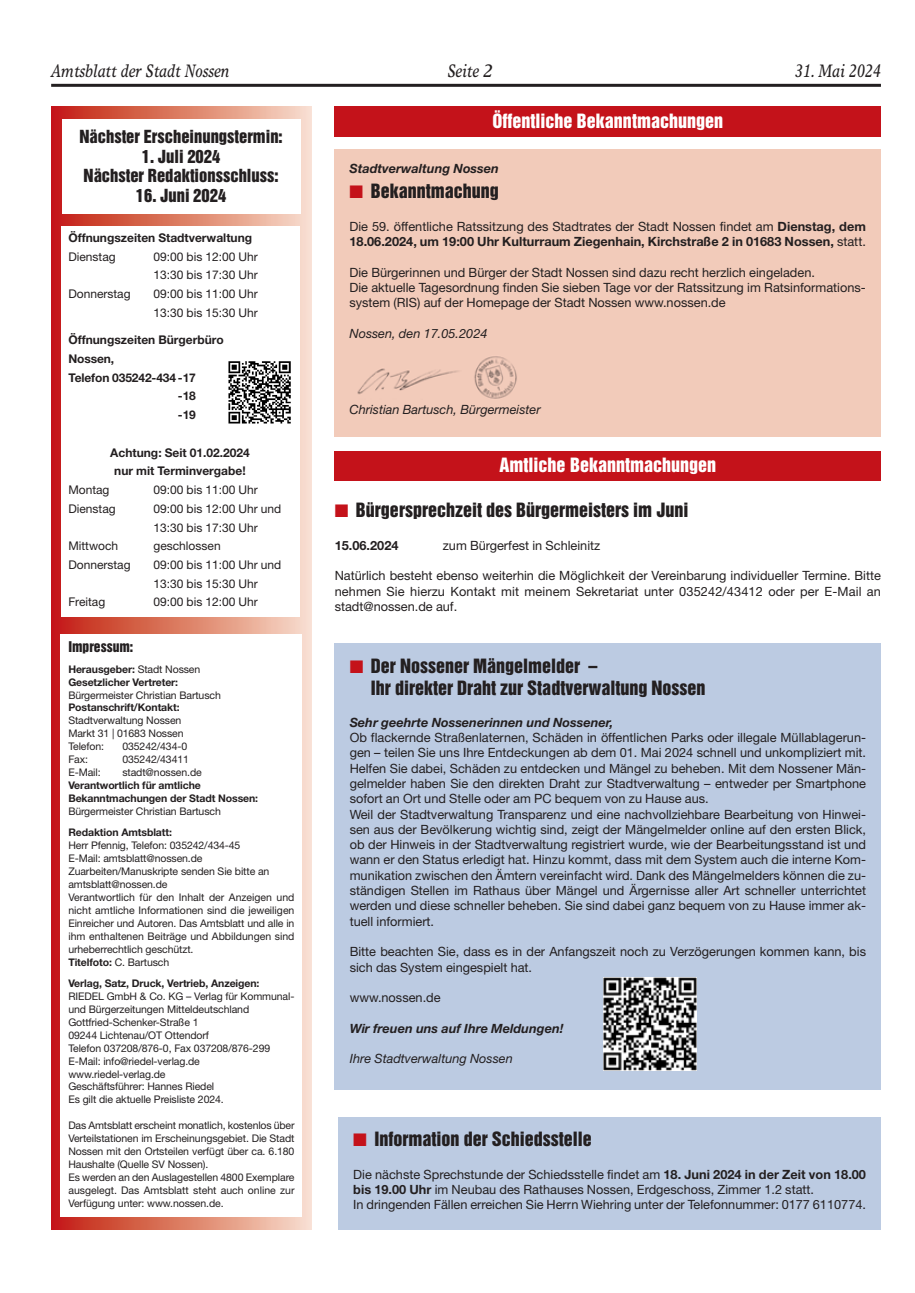
<style>
.page{position:relative;width:915px;height:1293px;background:#fff}
.page>*{position:absolute;margin:0;border:0;box-sizing:border-box;transform-origin:0 0}
.t1{font:18px/22.4px "Helvetica Inserat";color:#231f20}
.t2{font:18px "Helvetica Inserat";color:#fff}
.t3{font:italic 18px "Times Europa";color:#231f20;scale:.8 1}
.t4{font:16.5px/19.8px "Helvetica Inserat";color:#231f20;text-align:center}
.t5{font:13.5px "Helvetica Inserat";color:#231f20}
.t6{font:12.75px/15.3px "Helvetica Neue";color:#231f20}
.t7{font:700 12.75px/15.3px "Helvetica Neue";color:#231f20}
.t8{font:italic 700 12.75px "Helvetica Neue";color:#231f20}
.t9{font:italic 12.75px "Helvetica Neue";color:#231f20}
.t10{font:12px/18.8px "Helvetica Neue";color:#231f20}
.t11{font:700 12px/18.8px "Helvetica Neue";color:#231f20;text-align:center}
.t12{font:10.5px/12.9px "Helvetica Neue";letter-spacing:-.01em;color:#231f20}
.t13{font:700 10.5px/12.9px "Helvetica Neue";letter-spacing:-.01em;color:#231f20}
.s1{font-weight:400}
.s2{font-weight:700}
.s3{color:#c4121a}
</style>
<div class="page">
<hr style="left:51px;top:84px;width:829px;height:3px;background:#231f20">
<div style="left:334px;top:149px;width:546px;height:288px;background:#f2cbba"></div>
<div style="left:334px;top:106px;width:546px;height:31px;background:#c4121a"></div>
<img style="left:357px;top:356px;width:160px;height:43px">
<svg style="left:51px;top:106px;width:261px;height:1123px;background:#df8379"></svg>
<div style="left:62px;top:119px;width:238px;height:95px;background:#fff"></div>
<div style="left:61px;top:633px;width:241px;height:583px;background:#fff"></div>
<div style="left:334px;top:451px;width:546px;height:30px;background:#c4121a"></div>
<div style="left:61px;top:226px;width:238px;height:390px;background:#fff"></div>
<img style="left:228px;top:362px;width:62px;height:62px">
<div style="left:334px;top:643px;width:546px;height:447px;background:#bccbe2"></div>
<img style="left:603px;top:978px;width:93px;height:92px">
<div style="left:338px;top:1116px;width:542px;height:113px;background:#bccbe2"></div>
<h1 class="t3" style="left:51px;top:64px;width:224px">Amtsblatt der Stadt Nossen</h1>
<h1 class="t3" style="left:447px;top:64px;width:58px">Seite 2</h1>
<h1 class="t3" style="left:794px;top:64px;width:109px">31. Mai 2024</h1>
<p class="t4" style="left:79px;top:127px;width:205px">Nächster Erscheinungstermin:</p>
<p class="t4" style="left:84px;top:147px;width:196px">1. Juli 2024<br>Nächster Redaktionsschluss:</p>
<p class="t4" style="left:136px;top:187px;width:92px">16. Juni 2024</p>
<p class="t11" style="left:68px;top:229px;width:185px">Öffnungszeiten Stadtverwaltung</p>
<p class="t10" style="left:68px;top:248px;width:49px">Dienstag</p>
<p class="t10" style="left:153px;top:248px;width:106px">09:00 bis 12:00 Uhr<br>13:30 bis 17:30 Uhr</p>
<p class="t10" style="left:68px;top:286px;width:64px">Donnerstag</p>
<p class="t10" style="left:153px;top:286px;width:106px">09:00 bis 11:00 Uhr<br>13:30 bis 15:30 Uhr</p>
<p class="t11" style="left:68px;top:331px;width:157px">Öffnungszeiten Bürgerbüro</p>
<p class="t11" style="left:68px;top:350px;width:47px">Nossen,</p>
<p class="t11" style="left:68px;top:369px;width:129px">Telefon 035242-434 -17</p>
<p class="t11" style="left:178px;top:388px;width:19px">-18</p>
<p class="t11" style="left:178px;top:406px;width:19px">-19</p>
<p class="t11" style="left:110px;top:444px;width:141px">Achtung: Seit 01.02.2024 nur mit Terminvergabe!</p>
<p class="t10" style="left:68px;top:481px;width:43px">Montag</p>
<p class="t10" style="left:153px;top:481px;width:106px">09:00 bis 11:00 Uhr</p>
<p class="t10" style="left:68px;top:500px;width:49px">Dienstag</p>
<p class="t10" style="left:153px;top:500px;width:129px">09:00 bis 12:00 Uhr und<br>13:30 bis 17:30 Uhr</p>
<p class="t10" style="left:68px;top:538px;width:51px">Mittwoch</p>
<p class="t10" style="left:153px;top:538px;width:69px">geschlossen</p>
<p class="t10" style="left:68px;top:556px;width:64px">Donnerstag</p>
<p class="t10" style="left:153px;top:556px;width:129px">09:00 bis 11:00 Uhr und<br>13:30 bis 15:30 Uhr</p>
<p class="t10" style="left:68px;top:594px;width:38px">Freitag</p>
<p class="t10" style="left:153px;top:594px;width:106px">09:00 bis 12:00 Uhr</p>
<p class="t5" style="left:68px;top:641px;width:66px">Impressum:</p>
<p class="t13" style="left:68px;top:663px;width:133px">Herausgeber: <span class="s1">Stadt Nossen<br></span>Gesetzlicher Vertreter:</p>
<p class="t12" style="left:68px;top:689px;width:154px">Bürgermeister Christian Bartusch</p>
<p class="t13" style="left:68px;top:702px;width:113px">Postanschrift/Kontakt:</p>
<p class="t12" style="left:68px;top:715px;width:117px">Stadtverwaltung Nossen<br>Markt 31 | 01683 Nossen<br>Telefon:</p>
<p class="t12" style="left:122px;top:741px;width:66px">035242/434-0</p>
<p class="t12" style="left:68px;top:754px;width:21px">Fax:</p>
<p class="t12" style="left:122px;top:754px;width:68px">035242/43411</p>
<p class="t12" style="left:68px;top:767px;width:34px">E-Mail:</p>
<p class="t12" style="left:122px;top:767px;width:81px">stadt@nossen.de</p>
<p class="t13" style="left:68px;top:780px;width:191px">Verantwortlich für amtliche<br>Bekanntmachungen der Stadt Nossen:</p>
<p class="t12" style="left:68px;top:806px;width:154px">Bürgermeister Christian Bartusch</p>
<p class="t13" style="left:68px;top:827px;width:105px">Redaktion Amtsblatt:</p>
<p class="t12" style="left:68px;top:840px;width:227px">Herr Pfennig, Telefon: 035242/434-45<br>E-Mail: amtsblatt@nossen.de Zuarbeiten/Manuskripte senden Sie bitte an amtsblatt@nossen.de<br>Verantwortlich für den Inhalt der Anzeigen und nicht amtliche Informationen sind die jeweiligen Einreicher und Autoren. Das Amtsblatt und alle in ihm enthaltenen Beiträge und Abbildungen sind urheberrechtlich geschützt.<br><span class="s2">Titelfoto:</span> C. Bartusch</p>
<p class="t13" style="left:68px;top:978px;width:192px">Verlag, Satz, Druck, Vertrieb, Anzeigen:</p>
<p class="t12" style="left:68px;top:991px;width:227px">RIEDEL GmbH &amp; Co. KG – Verlag für Kommunal&shy;und Bürgerzeitungen Mitteldeutschland Gottfried-Schenker-Straße 1<br>09244 Lichtenau/OT Ottendorf<br>Telefon 037208/876-0, Fax 037208/876-299<br>E-Mail: info@riedel-verlag.de www.riedel-verlag.de<br>Geschäftsführer: Hannes Riedel<br>Es gilt die aktuelle Preisliste 2024.</p>
<p class="t12" style="left:68px;top:1120px;width:227px">Das Amtsblatt erscheint monatlich, kostenlos über Verteilstationen im Erscheinungsgebiet. Die Stadt Nossen mit den Ortsteilen verfügt über ca. 6.180<br>Haushalte (Quelle SV Nossen).<br>Es werden an den Auslagestellen 4800 Exemplare ausgelegt. Das Amtsblatt steht auch online zur Verfügung unter: www.nossen.de.</p>
<h1 class="t2" style="left:492px;top:113px;width:232px">Öffentliche Bekanntmachungen</h1>
<p class="t8" style="left:349px;top:164px;width:151px">Stadtverwaltung Nossen</p>
<h1 class="t1" style="left:349px;top:181px;width:151px"><span class="s3">■</span> Bekanntmachung</h1>
<p class="t7" style="left:349px;top:220px;width:517px"><span class="s1">Die 59. öffentliche Ratssitzung des Stadtrates der Stadt Nossen findet am</span> Dienstag, dem<br>18.06.2024, um 19:00 Uhr Kulturraum Ziegenhain, Kirchstraße 2 in 01683 Nossen, <span class="s1">statt.</span></p>
<p class="t6" style="left:349px;top:266px;width:517px">Die Bürgerinnen und Bürger der Stadt Nossen sind dazu recht herzlich eingeladen.<br>Die aktuelle Tagesordnung finden Sie sieben Tage vor der Ratssitzung im Ratsinformations&shy;system (RIS) auf der Homepage der Stadt Nossen www.nossen.de</p>
<p class="t9" style="left:349px;top:329px;width:139px">Nossen, den 17.05.2024</p>
<p class="t9" style="left:349px;top:405px;width:193px">Christian Bartusch, Bürgermeister</p>
<h1 class="t2" style="left:499px;top:458px;width:218px">Amtliche Bekanntmachungen</h1>
<h1 class="t1" style="left:334px;top:500px;width:355px"><span class="s3">■</span> Bürgersprechzeit des Bürgermeisters im Juni</h1>
<p class="t7" style="left:334px;top:539px;width:65px">15.06.2024</p>
<p class="t6" style="left:442px;top:539px;width:159px">zum Bürgerfest in Schleinitz</p>
<p class="t6" style="left:334px;top:569px;width:547px;text-align:justify">Natürlich besteht ebenso weiterhin die Möglichkeit der Vereinbarung individueller Termine. Bitte nehmen Sie hierzu Kontakt mit meinem Sekretariat unter 035242/43412 oder per E-Mail an stadt@nossen.de auf.</p>
<h1 class="t1" style="left:371px;top:655px;width:336px;text-indent:-21px"><span class="s3">■</span> Der Nossener Mängelmelder –<br>Ihr direkter Draht zur Stadtverwaltung Nossen</h1>
<p class="t8" style="left:349px;top:717px;width:265px">Sehr geehrte Nossenerinnen und Nossener,</p>
<p class="t6" style="left:349px;top:731px;width:517px">Ob flackernde Straßenlaternen, Schäden in öffentlichen Parks oder illegale Müllablagerun&shy;gen – teilen Sie uns Ihre Entdeckungen ab dem 01. Mai 2024 schnell und unkompliziert mit.<br>Helfen Sie dabei, Schäden zu entdecken und Mängel zu beheben. Mit dem Nossener Män&shy;gelmelder haben Sie den direkten Draht zur Stadtverwaltung – entweder per Smartphone sofort an Ort und Stelle oder am PC bequem von zu Hause aus.<br>Weil der Stadtverwaltung Transparenz und eine nachvollziehbare Bearbeitung von Hinwei&shy;sen aus der Bevölkerung wichtig sind, zeigt der Mängelmelder online auf den ersten Blick, ob der Hinweis in der Stadtverwaltung registriert wurde, wie der Bearbeitungsstand ist und wann er den Status erledigt hat. Hinzu kommt, dass mit dem System auch die interne Kom&shy;munikation zwischen den Ämtern vereinfacht wird. Dank des Mängelmelders können die zu&shy;ständigen Stellen im Rathaus über Mängel und Ärgernisse aller Art schneller unterrichtet werden und diese schneller beheben. Sie sind dabei ganz bequem von zu Hause immer ak&shy;tuell informiert.</p>
<p class="t6" style="left:349px;top:945px;width:517px">Bitte beachten Sie, dass es in der Anfangszeit noch zu Verzögerungen kommen kann, bis sich das System eingespielt hat.</p>
<p class="t6" style="left:349px;top:991px;width:92px">www.nossen.de</p>
<p class="t8" style="left:349px;top:1023px;width:215px">Wir freuen uns auf Ihre Meldungen!</p>
<p class="t9" style="left:349px;top:1054px;width:164px">Ihre Stadtverwaltung Nossen</p>
<h1 class="t1" style="left:353px;top:1129px;width:240px"><span class="s3">■</span> Information der Schiedsstelle</h1>
<p class="t6" style="left:353px;top:1167px;width:514px">Die nächste Sprechstunde der Schiedsstelle findet am <span class="s2">18. Juni 2024 in der Zeit von 18.00 bis 19.00 Uhr</span> im Neubau des Rathauses Nossen, Erdgeschoss, Zimmer 1.2 statt.<br>In dringenden Fällen erreichen Sie Herrn Wiehring unter der Telefonnummer: 0177 6110774.</p>
</div>
